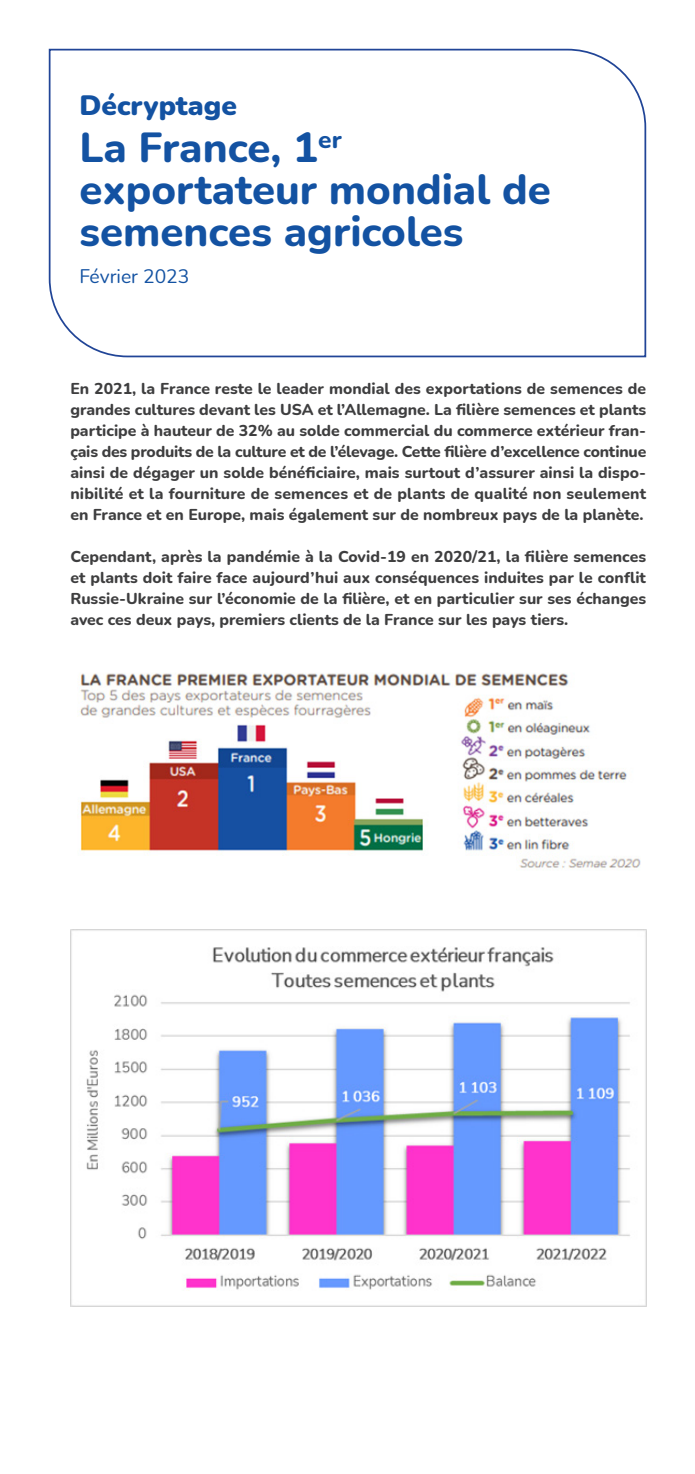
<style>
.page{position:relative;width:695px;height:1474px;background:#fff}
.page>*{position:absolute;margin:0;border:0;box-sizing:border-box;transform-origin:0 0}
.couvtitre{font:800 42px/42px "Nunito";color:#1352a2}
.couvchapo{font:900 28px "Nunito";color:#1352a2}
.couvdate{font:19.25px "Nunito";color:#1352a2}
.texte_extrabold{font:800 15.75px/21px "Nunito";color:#3e3e3f;text-align:justify}
</style>
<div class="page">
<svg style="left:48px;top:48px;width:599px;height:310px"></svg>
<img style="left:79px;top:673px;width:562px;height:196px">
<img style="left:71px;top:929px;width:575px;height:376px">
<p class="couvchapo" style="left:79px;top:85px;width:159px">Décryptage</p>
<p class="couvtitre" style="left:79px;top:125px;width:473px">La France, 1<sup>er </sup>exportateur mondial de semences agricoles</p>
<p class="couvdate" style="left:79px;top:263px;width:111px">Février 2023</p>
<p class="texte_extrabold" style="left:70px;top:377px;width:577px">En 2021, la France reste le leader mondial des exportations de semences de grandes cultures devant les USA et l’Allemagne. La filière semences et plants participe à hauteur de 32% au solde commercial du commerce extérieur fran&shy;çais des produits de la culture et de l’élevage. Cette filière d’excellence continue ainsi de dégager un solde bénéficiaire, mais surtout d’assurer ainsi la dispo&shy;nibilité et la fourniture de semences et de plants de qualité non seulement en France et en Europe, mais également sur de nombreux pays de la planète.</p>
<p class="texte_extrabold" style="left:70px;top:545px;width:577px">Cependant, après la pandémie à la Covid-19 en 2020/21, la filière semences et plants doit faire face aujourd’hui aux conséquences induites par le conflit Russie-Ukraine sur l’économie de la filière, et en particulier sur ses échanges avec ces deux pays, premiers clients de la France sur les pays tiers.</p>
</div>
